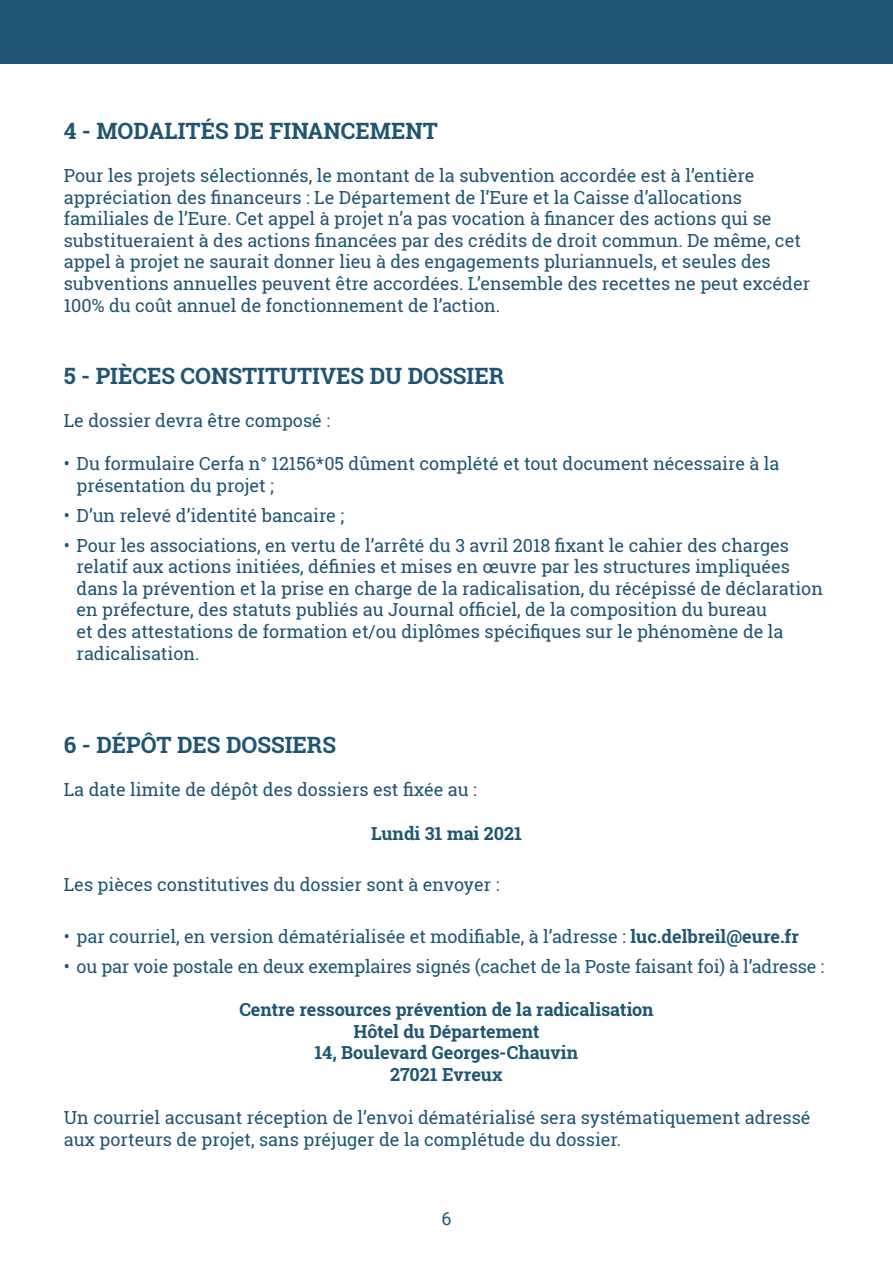
<style>
.page{position:relative;width:893px;height:1263px;background:#fff}
.page>*{position:absolute;margin:0;border:0;box-sizing:border-box;transform-origin:0 0}
.t1{font:700 22.5px "Roboto Slab";color:#1f5573}
.t2{font:18px/21.6px "Roboto Slab";color:#1f5573}
.t3{font:700 18px/21.6px "Roboto Slab";letter-spacing:-.005em;color:#1f5573;text-align:center}
.t4{font:18px "Roboto";color:#1f5573}
.s1{font-weight:700}
</style>
<div class="page">
<div style="left:0;top:0;width:893px;height:64px;background:#1f5573"></div>
<p class="t1" style="left:64px;top:115px;width:376px">4 - MODALITÉS DE FINANCEMENT</p>
<p class="t2" style="left:64px;top:164px;width:748px">Pour les projets sélectionnés, le montant de la subvention accordée est à l’entière appréciation des financeurs : Le Département de l’Eure et la Caisse d’allocations familiales de l’Eure. Cet appel à projet n’a pas vocation à financer des actions qui se substitueraient à des actions financées par des crédits de droit commun. De même, cet appel à projet ne saurait donner lieu à des engagements pluriannuels, et seules des subventions annuelles peuvent être accordées. L’ensemble des recettes ne peut excéder 100% du coût annuel de fonctionnement de l’action.</p>
<p class="t1" style="left:64px;top:360px;width:442px">5 - PIÈCES CONSTITUTIVES DU DOSSIER</p>
<p class="t2" style="left:64px;top:409px;width:268px">Le dossier devra être composé :</p>
<p class="t2" style="left:77px;top:452px;width:704px;text-indent:-13px">• Du formulaire Cerfa n° 12156*05 dûment complété et tout document nécessaire à la présentation du projet ;</p>
<p class="t2" style="left:64px;top:504px;width:282px">• D’un relevé d’identité bancaire ;</p>
<p class="t2" style="left:77px;top:534px;width:748px;text-indent:-13px">• Pour les associations, en vertu de l’arrêté du 3 avril 2018 fixant le cahier des charges relatif aux actions initiées, définies et mises en œuvre par les structures impliquées dans la prévention et la prise en charge de la radicalisation, du récépissé de déclaration en préfecture, des statuts publiés au Journal officiel, de la composition du bureau<br>et des attestations de formation et/ou diplômes spécifiques sur le phénomène de la radicalisation.</p>
<p class="t1" style="left:64px;top:730px;width:274px">6 - DÉPÔT DES DOSSIERS</p>
<p class="t2" style="left:64px;top:779px;width:415px">La date limite de dépôt des dossiers est fixée au :</p>
<p class="t3" style="left:371px;top:822px;width:152px">Lundi 31 mai 2021</p>
<p class="t2" style="left:64px;top:874px;width:437px">Les pièces constitutives du dossier sont à envoyer :</p>
<p class="t2" style="left:64px;top:925px;width:737px">• par courriel, en version dématérialisée et modifiable, à l’adresse : <span class="s1">luc.delbreil@eure.fr</span></p>
<p class="t2" style="left:64px;top:955px;width:762px">• ou par voie postale en deux exemplaires signés (cachet de la Poste faisant foi) à l’adresse :</p>
<p class="t3" style="left:239px;top:998px;width:416px">Centre ressources prévention de la radicalisation<br>Hôtel du Département<br>14, Boulevard Georges-Chauvin<br>27021 Evreux</p>
<p class="t2" style="left:64px;top:1106px;width:748px">Un courriel accusant réception de l’envoi dématérialisé sera systématiquement adressé aux porteurs de projet, sans préjuger de la complétude du dossier.</p>
<p class="t4" style="left:441px;top:1206px;width:12px">6</p>
</div>
